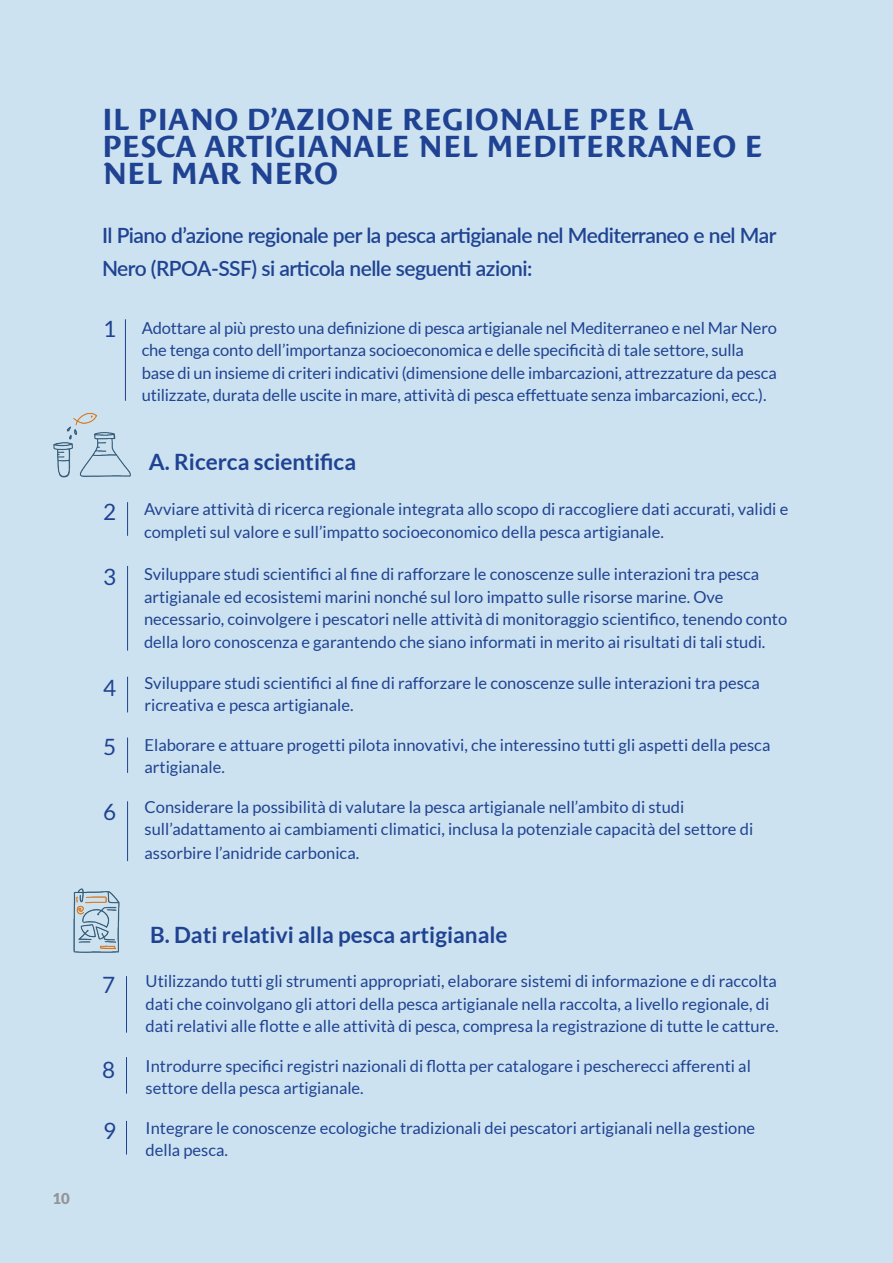
<style>
.page{position:relative;width:893px;height:1263px;background:#cde2f0}
.page>*{position:absolute;margin:0;border:0;box-sizing:border-box;transform-origin:0 0}
.t1{font:700 30px/27px "Costa Std";color:#1f4392}
.t2{font:700 22.5px "Lato";color:#1f4392}
.t3{font:22.5px "Lato";color:#1f4392}
.t4{font:600 21px/33px "Lato";letter-spacing:-.025em;color:#1f4392}
.t5{font:16.5px/22.5px "Lato";color:#1f4392}
.t6{font:900 15px "Lato";color:#939598}
</style>
<div class="page">
<hr style="left:125px;top:319px;width:1px;height:82px;background:#1f4392">
<hr style="left:127px;top:502px;width:1px;height:34px;background:#1f4392">
<hr style="left:127px;top:566px;width:1px;height:85px;background:#1f4392">
<hr style="left:127px;top:677px;width:1px;height:35px;background:#1f4392">
<hr style="left:127px;top:737px;width:1px;height:36px;background:#1f4392">
<hr style="left:127px;top:801px;width:1px;height:60px;background:#1f4392">
<hr style="left:126px;top:976px;width:1px;height:57px;background:#1f4392">
<hr style="left:126px;top:1057px;width:1px;height:36px;background:#1f4392">
<hr style="left:126px;top:1121px;width:1px;height:33px;background:#1f4392">
<img style="left:53px;top:412px;width:78px;height:66px">
<img style="left:73px;top:888px;width:47px;height:65px">
<p class="t6" style="left:52px;top:1189px;width:19px">10</p>
<h1 class="t1" style="left:102px;top:106px;width:662px">IL PIANO D’AZIONE REGIONALE PER LA<br>PESCA ARTIGIANALE NEL MEDITERRANEO E<br>NEL MAR NERO</h1>
<p class="t4" style="left:102px;top:219px;width:676px">Il Piano d’azione regionale per la pesca artigianale nel Mediterraneo e nel Mar<br>Nero (RPOA-SSF) si articola nelle seguenti azioni:</p>
<h2 class="t3" style="left:103px;top:315px;width:15px">1</h2>
<h2 class="t3" style="left:103px;top:498px;width:15px">2</h2>
<h2 class="t3" style="left:103px;top:563px;width:15px">3</h2>
<h2 class="t3" style="left:103px;top:673px;width:15px">4</h2>
<h2 class="t3" style="left:103px;top:733px;width:15px">5</h2>
<h2 class="t3" style="left:103px;top:798px;width:15px">6</h2>
<p class="t5" style="left:142px;top:316px;width:637px">Adottare al più presto una definizione di pesca artigianale nel Mediterraneo e nel Mar Nero che tenga conto dell’importanza socioeconomica e delle specificità di tale settore, sulla base di un insieme di criteri indicativi (dimensione delle imbarcazioni, attrezzature da pesca utilizzate, durata delle uscite in mare, attività di pesca effettuate senza imbarcazioni, ecc.).</p>
<h2 class="t2" style="left:149px;top:448px;width:209px">A. Ricerca scientifica</h2>
<p class="t5" style="left:144px;top:497px;width:646px">Avviare attività di ricerca regionale integrata allo scopo di raccogliere dati accurati, validi e completi sul valore e sull’impatto socioeconomico della pesca artigianale.</p>
<p class="t5" style="left:144px;top:563px;width:645px">Sviluppare studi scientifici al fine di rafforzare le conoscenze sulle interazioni tra pesca artigianale ed ecosistemi marini nonché sul loro impatto sulle risorse marine. Ove necessario, coinvolgere i pescatori nelle attività di monitoraggio scientifico, tenendo conto della loro conoscenza e garantendo che siano informati in merito ai risultati di tali studi.</p>
<p class="t5" style="left:145px;top:671px;width:617px">Sviluppare studi scientifici al fine di rafforzare le conoscenze sulle interazioni tra pesca ricreativa e pesca artigianale.</p>
<p class="t5" style="left:145px;top:733px;width:627px">Elaborare e attuare progetti pilota innovativi, che interessino tutti gli aspetti della pesca artigianale.</p>
<p class="t5" style="left:145px;top:795px;width:610px">Considerare la possibilità di valutare la pesca artigianale nell’ambito di studi sull’adattamento ai cambiamenti climatici, inclusa la potenziale capacità del settore di</p>
<p class="t5" style="left:145px;top:842px;width:216px">assorbire l’anidride carbonica.</p>
<h2 class="t3" style="left:102px;top:971px;width:15px">7</h2>
<h2 class="t3" style="left:102px;top:1055px;width:15px">8</h2>
<h2 class="t3" style="left:103px;top:1117px;width:15px">9</h2>
<h2 class="t2" style="left:150px;top:921px;width:359px">B. Dati relativi alla pesca artigianale</h2>
<p class="t5" style="left:146px;top:969px;width:634px">Utilizzando tutti gli strumenti appropriati, elaborare sistemi di informazione e di raccolta dati che coinvolgano gli attori della pesca artigianale nella raccolta, a livello regionale, di dati relativi alle flotte e alle attività di pesca, compresa la registrazione di tutte le catture.</p>
<p class="t5" style="left:146px;top:1054px;width:607px">Introdurre specifici registri nazionali di flotta per catalogare i pescherecci afferenti al settore della pesca artigianale.</p>
<p class="t5" style="left:146px;top:1116px;width:611px">Integrare le conoscenze ecologiche tradizionali dei pescatori artigianali nella gestione della pesca.</p>
</div>
